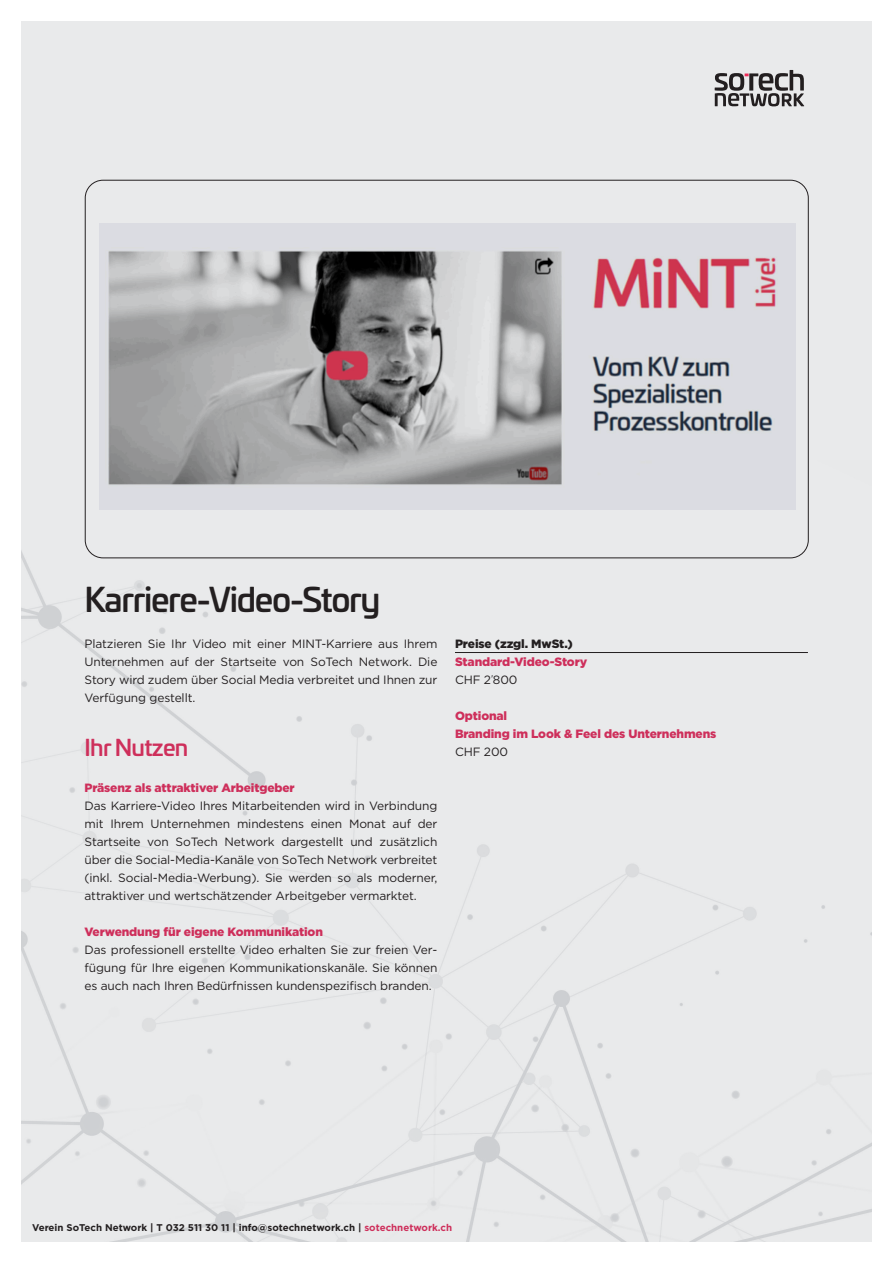
<style>
.page{position:relative;width:893px;height:1263px;background:#fff}
.page>*{position:absolute;margin:0;border:0;box-sizing:border-box;transform-origin:0 0}
.t1{font:500 33px "Univia Pro";letter-spacing:-.04em;color:#231f20}
.UT_Unia_Rot{font:500 22.5px "Univia Pro";letter-spacing:-.03em;color:#ce2f5b}
.GS{font:12px/18px "Gotham";letter-spacing:-.01em;color:#231f20;text-align:justify}
.UT_Gotham_Rot{font:900 12px "Gotham";letter-spacing:-.01em;color:#ce2f5b}
.Titel_Preise_mit_Lin{font:900 12px "Gotham";letter-spacing:-.01em;color:#231f20}
.t2{font:700 9.75px "Gotham";color:#231f20}
.s1{font-family:"Roboto Condensed";font-weight:300}
.s2{color:#ce2f5b}
</style>
<div class="page">
<div style="left:21px;top:21px;width:851px;height:1221px;background:#e9eaeb"></div>
<img style="left:21px;top:461px;width:851px;height:781px">
<svg style="left:715px;top:70px;width:89px;height:36px"></svg>
<img style="left:99px;top:223px;width:696px;height:286px">
<hr style="left:455px;top:652px;width:353px;height:1px;background:#231f20">
<p class="t1" style="left:85px;top:574px;width:298px">Karriere-Video-Story</p>
<p class="GS" style="left:85px;top:635px;width:354px">Platzieren Sie Ihr Video mit einer MINT-Karriere aus Ihrem Unternehmen auf der Startseite von SoTech Network. Die Story wird zudem über Social Media verbreitet und Ihnen zur Verfügung gestellt.</p>
<p class="UT_Unia_Rot" style="left:85px;top:730px;width:105px">Ihr Nutzen</p>
<p class="UT_Gotham_Rot" style="left:85px;top:779px;width:212px">Präsenz als attraktiver Arbeitgeber</p>
<p class="GS" style="left:85px;top:797px;width:354px">Das Karriere-Video Ihres Mitarbeitenden wird in Verbindung mit Ihrem Unternehmen mindestens einen Monat auf der Startseite von SoTech Network dargestellt und zusätzlich über die Social-Media-Kanäle von SoTech Network verbreitet (inkl. Social-Media-Werbung). Sie werden so als moderner, attraktiver und wertschätzender Arbeitgeber vermarktet.</p>
<p class="UT_Gotham_Rot" style="left:85px;top:923px;width:240px">Verwendung für eigene Kommunikation</p>
<p class="GS" style="left:85px;top:941px;width:354px">Das professionell erstellte Video erhalten Sie zur freien Ver&shy;fügung für Ihre eigenen Kommunikationskanäle. Sie können es auch nach Ihren Bedürfnissen kundenspezifisch branden.</p>
<p class="Titel_Preise_mit_Lin" style="left:455px;top:635px;width:119px">Preise (zzgl. MwSt.)</p>
<p class="UT_Gotham_Rot" style="left:455px;top:653px;width:134px">Standard-Video-Story</p>
<p class="GS" style="left:455px;top:671px;width:64px">CHF 2<span class="s1">’</span>800</p>
<p class="UT_Gotham_Rot" style="left:455px;top:707px;width:54px">Optional</p>
<p class="UT_Gotham_Rot" style="left:455px;top:725px;width:263px">Branding im Look &amp; Feel des Unternehmens</p>
<p class="GS" style="left:455px;top:743px;width:55px">CHF 200</p>
<p class="t2" style="left:32px;top:1221px;width:421px">Verein SoTech Network | T 032 511 30 11 | info@sotechnetwork.ch | <span class="s2">sotechnetwork.ch</span></p>
</div>
